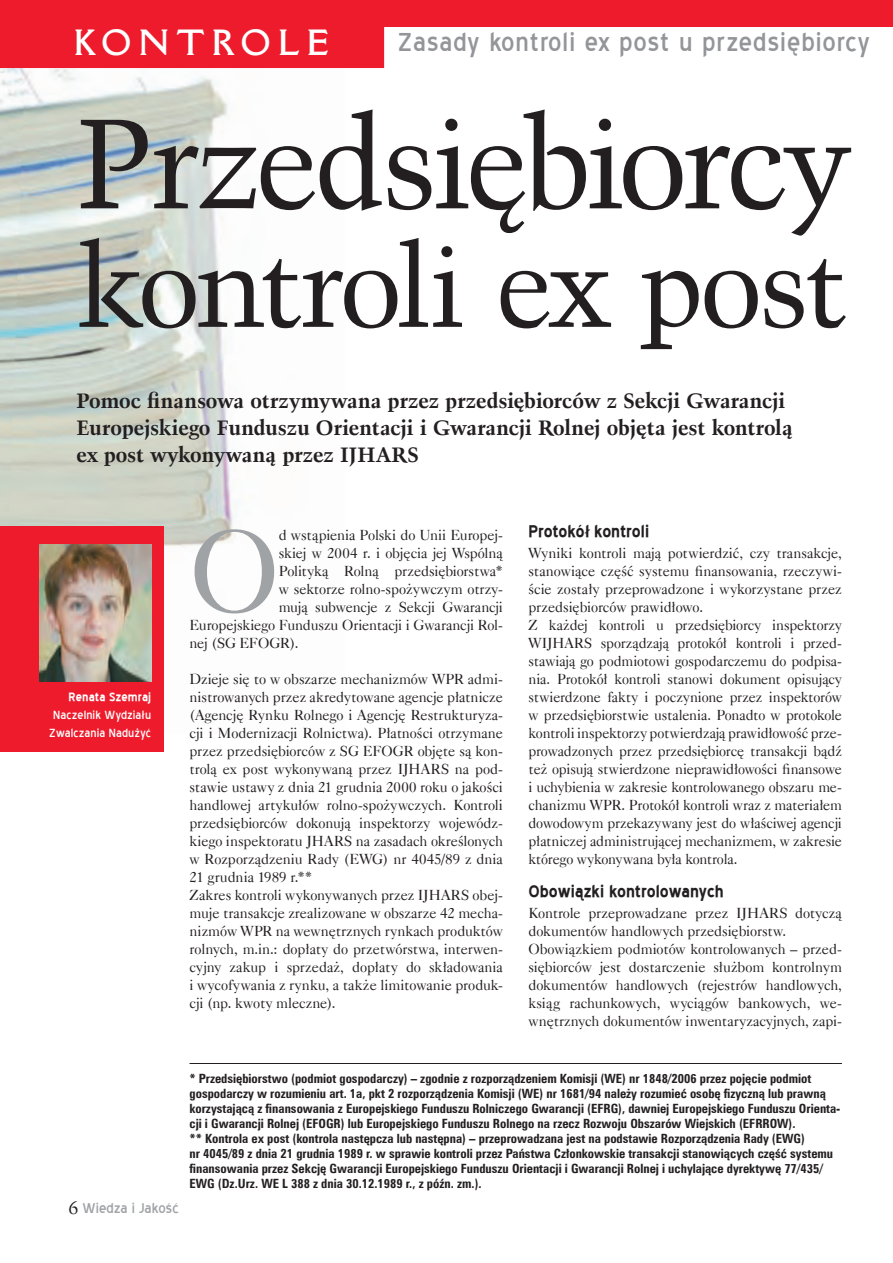
<style>
.page{position:relative;width:893px;height:1263px;background:#fff}
.page>*{position:absolute;margin:0;border:0;box-sizing:border-box;transform-origin:0 0}
.t1{font:127.5px "Kuenst 480 EU";letter-spacing:-.02em;color:#231f20}
.t2{font:117.15px "Caslon 540 EU";color:#9fa3a5}
.t3{font:114.75px "Kuenst 480 EU";letter-spacing:-.025em;color:#231f20}
.t4{font:700 35.4px "Della Robbia EU";letter-spacing:.215em;color:#fff}
.t5{font:33px "Blue Highway";letter-spacing:.03em;color:#939598}
.t6{font:700 21px/27px "Kuenst 480 EU";letter-spacing:-.005em;color:#231f20}
.t7{font:700 21px "Blue Highway";letter-spacing:-.005em;color:#231f20}
.t8{font:18px "Blue Highway";color:#9fa3a5}
.t9{font:15px/18px "Blue Highway";letter-spacing:.005em;color:#fff}
.t10{font:700 15px "Blue Highway";letter-spacing:.005em;color:#fff}
.t11{font:14.7px/18px "Caslon 540 EU";letter-spacing:-.005em;color:#231f20}
.t12{font:700 12.75px/15px "Zurich Cn EU";color:#231f20}
.s1{font-family:"Kuenst 480 EU";color:#231f20}
</style>
<div class="page">
<img style="left:0;top:68px;width:344px;height:295px">
<img style="left:0;top:363px;width:238px;height:184px">
<div style="left:0;top:0;width:893px;height:27px;background:#ee1b2c"></div>
<div style="left:0;top:27px;width:384px;height:41px;background:#ee1b2c"></div>
<div style="left:0;top:527px;width:164px;height:225px;background:#ee1b2c"></div>
<img style="left:40px;top:545px;width:111px;height:137px">
<hr style="left:190px;top:1063px;width:652px;height:1px;background:#231f20">
<h3 class="t4" style="left:74px;top:20px;width:257px">KONTROLE</h3>
<h3 class="t5" style="left:398px;top:27px;width:474px">Zasady kontroli ex post u przedsiębiorcy</h3>
<h1 class="t1" style="left:77px;top:86px;width:774px">Przedsiębiorcy</h1>
<h3 class="t3" style="left:77px;top:216px;width:770px">kontroli ex post</h3>
<h3 class="t6" style="left:77px;top:387px;width:718px">Pomoc finansowa otrzymywana przez przedsiębiorców z Sekcji Gwarancji<br>Europejskiego Funduszu Orientacji i Gwarancji Rolnej objęta jest kontrolą ex post wykonywaną przez IJHARS</h3>
<p class="t10" style="left:69px;top:690px;width:84px">Renata Szemraj</p>
<p class="t9" style="left:49px;top:706px;width:103px">Naczelnik Wydziału<br>Zwalczania Nadużyć</p>
<h2 class="t2" style="left:190px;top:499px;width:91px">O</h2>
<p class="t11" style="left:279px;top:526px;width:226px">d wstąpienia Polski do Unii Europej-</p>
<p class="t11" style="left:279px;top:544px;width:226px">skiej w 2004 r. i objęcia jej Wspólną</p>
<p class="t11" style="left:279px;top:562px;width:226px">Polityką Rolną przedsiębiorstwa*</p>
<p class="t11" style="left:279px;top:580px;width:226px">w sektorze rolno-spożywczym otrzy-</p>
<p class="t11" style="left:279px;top:598px;width:226px">mują subwencje z Sekcji Gwarancji</p>
<p class="t11" style="left:190px;top:616px;width:315px">Europejskiego Funduszu Orientacji i Gwarancji Rol-</p>
<p class="t11" style="left:190px;top:634px;width:110px">nej (SG EFOGR).</p>
<p class="t11" style="left:190px;top:670px;width:315px">Dzieje się to w obszarze mechanizmów WPR admi&shy;nistrowanych przez akredytowane agencje płatnicze (Agencję Rynku Rolnego i Agencję Restrukturyza&shy;cji i Modernizacji Rolnictwa). Płatności otrzymane przez przedsiębiorców z SG EFOGR objęte są kon&shy;trolą ex post wykonywaną przez IJHARS na pod&shy;stawie ustawy z dnia 21 grudnia 2000 roku o jakości handlowej artykułów rolno-spożywczych. Kontroli przedsiębiorców dokonują inspektorzy wojewódz&shy;kiego inspektoratu JHARS na zasadach określonych w Rozporządzeniu Rady (EWG) nr 4045/89 z dnia 21 grudnia 1989 r.**<br>Zakres kontroli wykonywanych przez IJHARS obej&shy;muje transakcje zrealizowane w obszarze 42 mecha&shy;nizmów WPR na wewnętrznych rynkach produktów rolnych, m.in.: dopłaty do przetwórstwa, interwen&shy;cyjny zakup i sprzedaż, dopłaty do składowania i wycofywania z rynku, a także limitowanie produk&shy;cji (np. kwoty mleczne).</p>
<h3 class="t7" style="left:528px;top:521px;width:122px">Protokół kontroli</h3>
<p class="t11" style="left:528px;top:544px;width:315px">Wyniki kontroli mają potwierdzić, czy transakcje, stanowiące część systemu finansowania, rzeczywi&shy;ście zostały przeprowadzone i wykorzystane przez przedsiębiorców prawidłowo.<br>Z każdej kontroli u przedsiębiorcy inspektorzy WIJHARS sporządzają protokół kontroli i przed&shy;stawiają go podmiotowi gospodarczemu do podpisa&shy;nia. Protokół kontroli stanowi dokument opisujący stwierdzone fakty i poczynione przez inspektorów w przedsiębiorstwie ustalenia. Ponadto w protokole kontroli inspektorzy potwierdzają prawidłowość prze&shy;prowadzonych przez przedsiębiorcę transakcji bądź też opisują stwierdzone nieprawidłowości finansowe i uchybienia w zakresie kontrolowanego obszaru me&shy;chanizmu WPR. Protokół kontroli wraz z materiałem dowodowym przekazywany jest do właściwej agencji płatniczej administrującej mechanizmem, w zakresie którego wykonywana była kontrola.</p>
<h3 class="t7" style="left:528px;top:881px;width:196px">Obowiązki kontrolowanych</h3>
<p class="t11" style="left:528px;top:904px;width:315px">Kontrole przeprowadzane przez IJHARS dotyczą dokumentów handlowych przedsiębiorstw.<br>Obowiązkiem podmiotów kontrolowanych – przed&shy;siębiorców jest dostarczenie służbom kontrolnym dokumentów handlowych (rejestrów handlowych, ksiąg rachunkowych, wyciągów bankowych, we&shy;wnętrznych dokumentów inwentaryzacyjnych, zapi-</p>
<p class="t8" style="left:68px;top:1200px;width:112px"><span class="s1">6</span> Wiedza i Jakość</p>
<p class="t12" style="left:190px;top:1071px;width:652px">* Przedsiębiorstwo (podmiot gospodarczy) – zgodnie z rozporządzeniem Komisji (WE) nr 1848/2006 przez pojęcie podmiot gospodarczy w rozumieniu art. 1a, pkt 2 rozporządzenia Komisji (WE) nr 1681/94 należy rozumieć osobę fizyczną lub prawną korzystającą z finansowania z Europejskiego Funduszu Rolniczego Gwarancji (EFRG), dawniej Europejskiego Funduszu Orienta&shy;cji i Gwarancji Rolnej (EFOGR) lub Europejskiego Funduszu Rolnego na rzecz Rozwoju Obszarów Wiejskich (EFRROW).<br>** Kontrola ex post (kontrola następcza lub następna) – przeprowadzana jest na podstawie Rozporządzenia Rady (EWG)<br>nr 4045/89 z dnia 21 grudnia 1989 r. w sprawie kontroli przez Państwa Członkowskie transakcji stanowiących część systemu finansowania przez Sekcję Gwarancji Europejskiego Funduszu Orientacji i Gwarancji Rolnej i uchylające dyrektywę 77/435/ EWG (Dz.Urz. WE L 388 z dnia 30.12.1989 r., z późn. zm.).</p>
</div>
